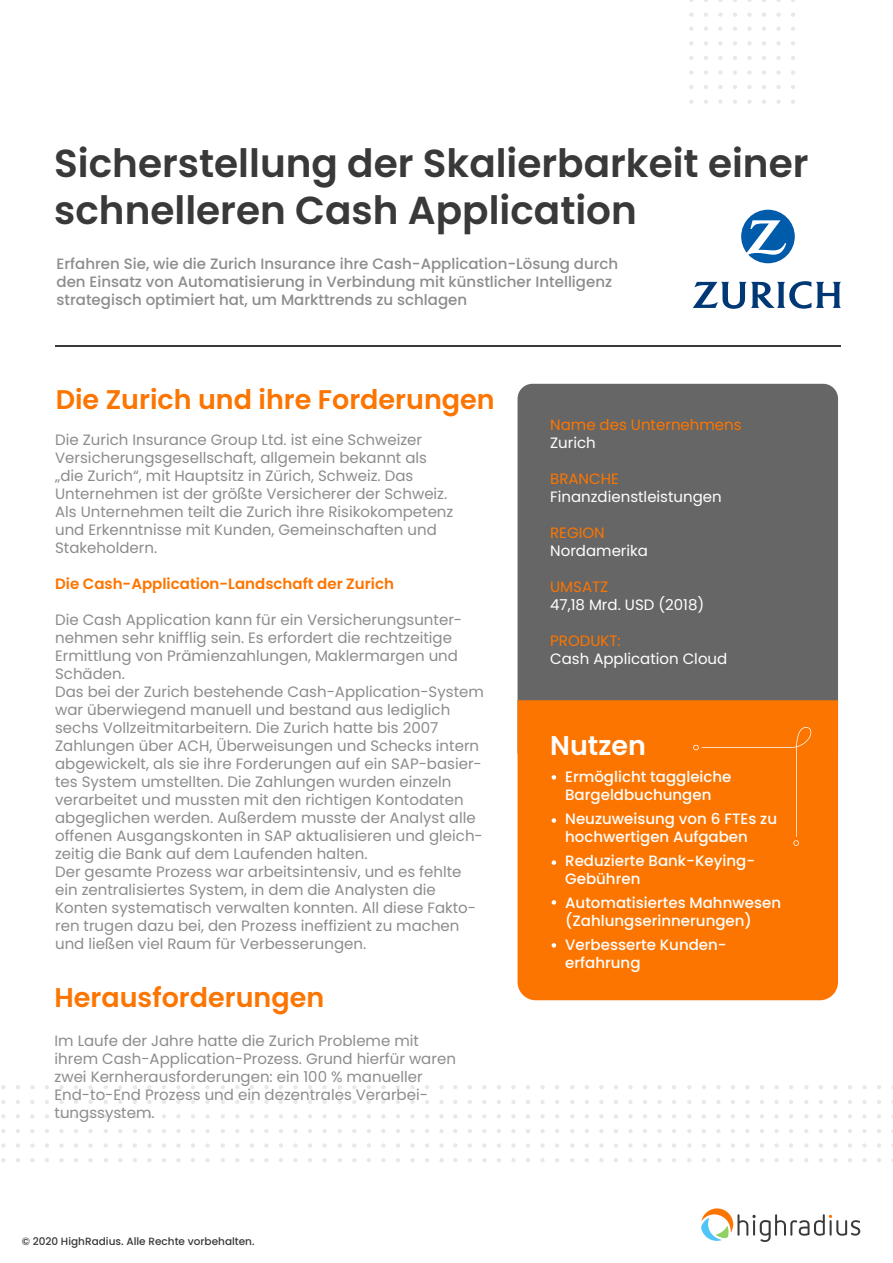
<style>
.page{position:relative;width:893px;height:1263px;background:#fff}
.page>*{position:absolute;margin:0;border:0;box-sizing:border-box;transform-origin:0 0}
.t1{font:600 39px/46.8px "Poppins";color:#393939}
.t2{font:600 27px "Poppins";color:#fc7500}
.t3{font:600 27px "Poppins";color:#fff}
.t4{font:15px/18px "Poppins";color:#8c8c8c}
.t5{font:500 15px/18px "Poppins";color:#fff}
.t6{font:500 15px/18px "Poppins";color:#8c8c8c}
.t7{font:15px "Poppins";color:#fff}
.t8{font:15px "Poppins";color:#fc7500}
.t9{font:600 15px "Poppins";color:#fc7500}
.t10{font:500 10.5px "Poppins";color:#393939}
</style>
<div class="page">
<svg style="left:701px;top:1208px;width:159px;height:34px"></svg>
<div style="left:517px;top:384px;width:321px;height:316px;background:#666"></div>
<hr style="left:55px;top:345px;width:785px;height:2px;background:#393939">
<svg style="left:689px;top:0;width:106px;height:17px"></svg>
<svg style="left:689px;top:27px;width:106px;height:77px"></svg>
<svg style="left:1px;top:1085px;width:92px;height:77px"></svg>
<svg style="left:104px;top:1085px;width:106px;height:77px"></svg>
<svg style="left:221px;top:1085px;width:106px;height:77px"></svg>
<svg style="left:338px;top:1085px;width:106px;height:77px"></svg>
<svg style="left:453px;top:1085px;width:106px;height:77px"></svg>
<svg style="left:570px;top:1085px;width:106px;height:77px"></svg>
<svg style="left:687px;top:1085px;width:106px;height:77px"></svg>
<svg style="left:804px;top:1085px;width:89px;height:77px"></svg>
<div style="left:517px;top:700px;width:321px;height:300px;background:#fc7500"></div>
<div style="left:693px;top:726px;width:120px;height:120px;background:#fc7500"></div>
<svg style="left:552px;top:775px;width:4px;height:5px"></svg>
<svg style="left:552px;top:818px;width:4px;height:5px"></svg>
<svg style="left:741px;top:210px;width:54px;height:53px"></svg>
<svg style="left:693px;top:281px;width:148px;height:28px"></svg>
<svg style="left:552px;top:860px;width:4px;height:5px"></svg>
<svg style="left:552px;top:900px;width:4px;height:5px"></svg>
<svg style="left:552px;top:943px;width:4px;height:5px"></svg>
<h1 class="t1" style="left:54px;top:140px;width:756px">Sicherstellung der Skalierbarkeit einer schnelleren Cash Application</h1>
<p class="t6" style="left:57px;top:255px;width:563px">Erfahren Sie, wie die Zurich Insurance ihre Cash-Application-Lösung durch den Einsatz von Automatisierung in Verbindung mit künstlicher Intelligenz strategisch optimiert hat, um Markttrends zu schlagen</p>
<h2 class="t2" style="left:56px;top:384px;width:440px">Die Zurich und ihre Forderungen</h2>
<p class="t4" style="left:55px;top:431px;width:400px">Die Zurich Insurance Group Ltd. ist eine Schweizer Versicherungsgesellschaft, allgemein bekannt als „die Zurich“, mit Hauptsitz in Zürich, Schweiz. Das Unternehmen ist der größte Versicherer der Schweiz.<br>Als Unternehmen teilt die Zurich ihre Risikokompetenz und Erkenntnisse mit Kunden, Gemeinschaften und Stakeholdern.</p>
<p class="t9" style="left:55px;top:575px;width:340px">Die Cash-Application-Landschaft der Zurich</p>
<p class="t4" style="left:55px;top:610px;width:430px">Die Cash Application kann für ein Versicherungsunter&shy;nehmen sehr knifflig sein. Es erfordert die rechtzeitige Ermittlung von Prämienzahlungen, Maklermargen und Schäden.<br>Das bei der Zurich bestehende Cash-Application-System war überwiegend manuell und bestand aus lediglich sechs Vollzeitmitarbeitern. Die Zurich hatte bis 2007<br>Zahlungen über ACH, Überweisungen und Schecks intern abgewickelt, als sie ihre Forderungen auf ein SAP-basier&shy;tes System umstellten. Die Zahlungen wurden einzeln verarbeitet und mussten mit den richtigen Kontodaten abgeglichen werden. Außerdem musste der Analyst alle offenen Ausgangskonten in SAP aktualisieren und gleich&shy;zeitig die Bank auf dem Laufenden halten.<br>Der gesamte Prozess war arbeitsintensiv, und es fehlte ein zentralisiertes System, in dem die Analysten die Konten systematisch verwalten konnten. All diese Fakto&shy;ren trugen dazu bei, den Prozess ineffizient zu machen und ließen viel Raum für Verbesserungen.</p>
<h2 class="t2" style="left:55px;top:982px;width:271px">Herausforderungen</h2>
<p class="t4" style="left:55px;top:1031px;width:403px">Im Laufe der Jahre hatte die Zurich Probleme mit ihrem Cash-Application-Prozess. Grund hierfür waren zwei Kernherausforderungen: ein 100 % manueller End-to-End Prozess und ein dezentrales Verarbei&shy;tungssystem.</p>
<p class="t10" style="left:22px;top:1235px;width:234px">© 2020 HighRadius. Alle Rechte vorbehalten.</p>
<p class="t8" style="left:550px;top:416px;width:193px">Name des Unternehmens</p>
<p class="t7" style="left:550px;top:434px;width:47px">Zurich</p>
<p class="t8" style="left:550px;top:470px;width:70px">BRANCHE</p>
<p class="t7" style="left:550px;top:488px;width:173px">Finanzdienstleistungen</p>
<p class="t8" style="left:550px;top:524px;width:56px">REGION</p>
<p class="t7" style="left:550px;top:542px;width:99px">Nordamerika</p>
<p class="t8" style="left:550px;top:578px;width:60px">UMSATZ</p>
<p class="t7" style="left:550px;top:596px;width:156px">47,18 Mrd. USD (2018)</p>
<p class="t8" style="left:550px;top:632px;width:72px">PRODUKT:</p>
<p class="t7" style="left:550px;top:650px;width:179px">Cash Application Cloud</p>
<h2 class="t3" style="left:550px;top:730px;width:97px">Nutzen</h2>
<p class="t5" style="left:565px;top:768px;width:168px">Ermöglicht taggleiche<br>Bargeldbuchungen</p>
<p class="t5" style="left:565px;top:810px;width:213px">Neuzuweisung von 6 FTEs zu hochwertigen Aufgaben</p>
<p class="t5" style="left:565px;top:852px;width:191px">Reduzierte Bank-Keying-<br>Gebühren</p>
<p class="t5" style="left:565px;top:894px;width:217px">Automatisiertes Mahnwesen (Zahlungserinnerungen)</p>
<p class="t5" style="left:565px;top:936px;width:163px">Verbesserte Kunden&shy;erfahrung</p>
</div>
